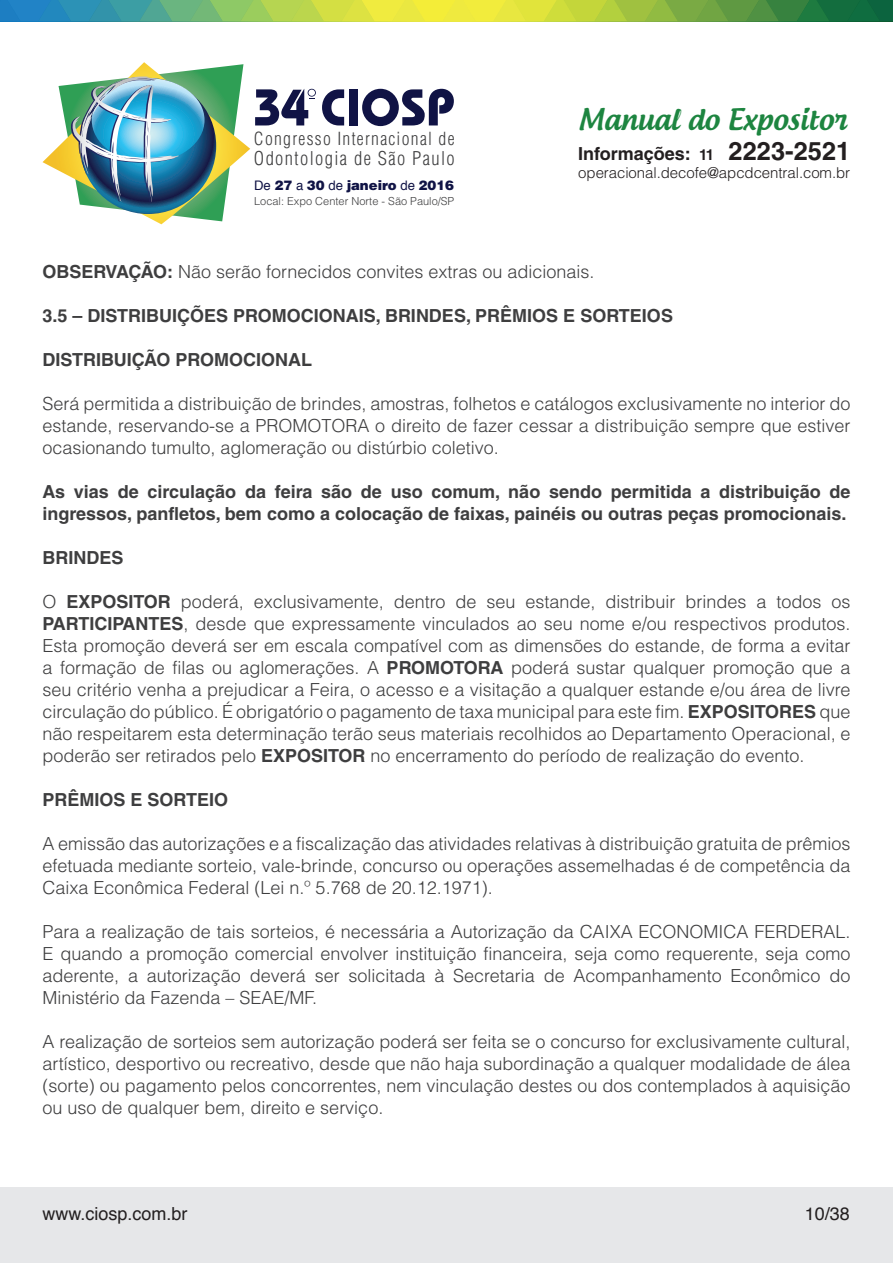
<style>
.page{position:relative;width:893px;height:1263px;background:#fff}
.page>*{position:absolute;margin:0;border:0;box-sizing:border-box;transform-origin:0 0}
.t1{font:500 28.5px "Androgyne";color:#1d8540}
.t2{font:300 condensed 18.6px "Helvetica LT Std";letter-spacing:.075em;color:#3e3e3f}
.t3{font:300 18px/22px "Helvetica LT Std";color:#3e3e3f;text-align:justify}
.t4{font:700 18px/22px "Helvetica LT Std";color:#3e3e3f}
.t5{font:700 18px "Helvetica LT Std";color:#231f20}
.t6{font:18px "Helvetica";color:#231f20}
.t7{font:300 condensed 17.7px "Helvetica LT Std";letter-spacing:.075em;color:#3e3e3f}
.t8{font:300 15px "Helvetica LT Std";letter-spacing:-.005em;color:#231f20}
.t9{font:900 13.35px "Helvetica LT Std";color:#101345}
.t10{font:300 10.95px "Helvetica LT Std";color:#3e3e3f}
.s1{font-family:"Helvetica";font-weight:400;font-size:13.2px}
.s2{font-size:15px}
.s3{font-size:25.5px}
.s4{font-weight:700}
</style>
<div class="page">
<div style="left:0;top:1188px;width:893px;height:75px;background:#e6e7e9"></div>
<svg style="left:322px;top:89px;width:22px;height:36px"></svg>
<div style="left:349px;top:89px;width:9px;height:36px;background:#101345"></div>
<svg style="left:362px;top:89px;width:92px;height:37px"></svg>
<svg style="left:43px;top:62px;width:273px;height:162px"></svg>
<svg style="left:0;top:0;width:893px;height:21px"></svg>
<p class="t7" style="left:254px;top:128px;width:202px">Congresso Internacional de</p>
<p class="t2" style="left:254px;top:147px;width:202px">Odontologia de São Paulo</p>
<p class="t9" style="left:254px;top:177px;width:201px"><span class="s1">De</span> 27 <span class="s1">a</span> 30 <span class="s1">de</span> janeiro <span class="s1">de</span> 2016</p>
<p class="t10" style="left:254px;top:194px;width:202px">Local: Expo Center Norte - São Paulo/SP</p>
<h1 class="t1" style="left:578px;top:101px;width:270px">Manual do Expositor</h1>
<p class="t5" style="left:578px;top:143px;width:274px">Informações: <span class="s2">11</span> <span class="s3">2223-2521</span></p>
<p class="t8" style="left:578px;top:163px;width:273px">operacional.decofe@apcdcentral.com.br</p>
<p class="t3" style="left:43px;top:261px;width:554px"><span class="s4">OBSERVAÇÃO:</span> Não serão fornecidos convites extras ou adicionais.</p>
<p class="t4" style="left:43px;top:305px;width:632px">3.5 – DISTRIBUIÇÕES PROMOCIONAIS, BRINDES, PRÊMIOS E SORTEIOS</p>
<p class="t4" style="left:43px;top:349px;width:271px">DISTRIBUIÇÃO PROMOCIONAL</p>
<p class="t3" style="left:43px;top:393px;width:809px">Será permitida a distribuição de brindes, amostras, folhetos e catálogos exclusivamente no interior do estande, reservando-se a PROMOTORA o direito de fazer cessar a distribuição sempre que estiver ocasionando tumulto, aglomeração ou distúrbio coletivo.</p>
<p class="t4" style="left:43px;top:480px;width:809px">As vias de circulação da feira são de uso comum, não sendo permitida a distribuição de ingressos, panfletos, bem como a colocação de faixas, painéis ou outras peças promocionais.</p>
<p class="t4" style="left:43px;top:546px;width:82px">BRINDES</p>
<p class="t3" style="left:43px;top:590px;width:809px">O <span class="s4">EXPOSITOR</span> poderá, exclusivamente, dentro de seu estande, distribuir brindes a todos os <span class="s4">PARTICIPANTES</span>, desde que expressamente vinculados ao seu nome e/ou respectivos produtos.<br>Esta promoção deverá ser em escala compatível com as dimensões do estande, de forma a evitar a formação de filas ou aglomerações. A <span class="s4">PROMOTORA</span> poderá sustar qualquer promoção que a seu critério venha a prejudicar a Feira, o acesso e a visitação a qualquer estande e/ou área de livre circulação do público. É obrigatório o pagamento de taxa municipal para este fim. <span class="s4">EXPOSITORES</span> que não respeitarem esta determinação terão seus materiais recolhidos ao Departamento Operacional, e poderão ser retirados pelo <span class="s4">EXPOSITOR</span> no encerramento do período de realização do evento.</p>
<p class="t4" style="left:43px;top:788px;width:187px">PRÊMIOS E SORTEIO</p>
<p class="t3" style="left:43px;top:832px;width:809px">A emissão das autorizações e a fiscalização das atividades relativas à distribuição gratuita de prêmios efetuada mediante sorteio, vale-brinde, concurso ou operações assemelhadas é de competência da Caixa Econômica Federal (Lei n.º 5.768 de 20.12.1971).</p>
<p class="t3" style="left:43px;top:920px;width:809px">Para a realização de tais sorteios, é necessária a Autorização da CAIXA ECONOMICA FERDERAL.<br>E quando a promoção comercial envolver instituição financeira, seja como requerente, seja como aderente, a autorização deverá ser solicitada à Secretaria de Acompanhamento Econômico do Ministério da Fazenda – SEAE/MF.</p>
<p class="t3" style="left:43px;top:1030px;width:809px">A realização de sorteios sem autorização poderá ser feita se o concurso for exclusivamente cultural, artístico, desportivo ou recreativo, desde que não haja subordinação a qualquer modalidade de álea (sorte) ou pagamento pelos concorrentes, nem vinculação destes ou dos contemplados à aquisição ou uso de qualquer bem, direito e serviço.</p>
<p class="t6" style="left:43px;top:1200px;width:147px">www.ciosp.com.br</p>
<p class="t6" style="left:805px;top:1200px;width:47px">10/38</p>
</div>
